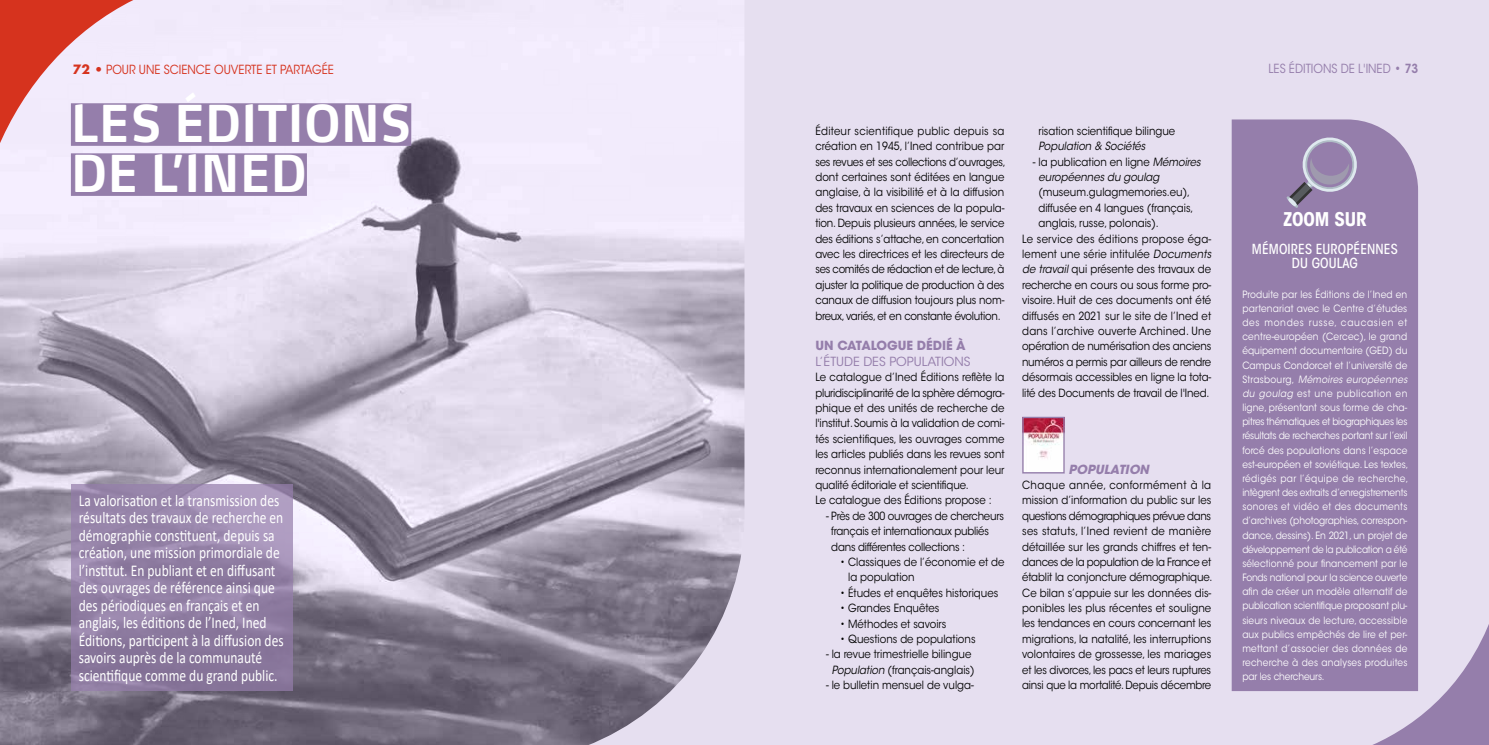
<style>
.page{position:relative;width:1489px;height:745px;background:#fff}
.page>*{position:absolute;margin:0;border:0;box-sizing:border-box;transform-origin:0 0}
.t1{font:700 50.25px/50px "Max OT";letter-spacing:.01em;color:#fff;scale:.87 1}
.t2{font:700 condensed 18.75px "ITC Avant Garde Std";letter-spacing:-.005em;color:#fff}
.t3{font:16.5px/17.5px "Calibri";color:#fff;scale:.82 1}
.t4{font:500 condensed 13.75px/13.8px "ITC Avant Garde Std";letter-spacing:.01em;color:#fff;text-align:center}
.t5{font:12.5px "ITC Avant Garde Std";color:#d6331e;scale:.9 1}
.t6{font:12.5px "ITC Avant Garde Std";color:#957eab;scale:.9 1}
.t7{font:12.5px "ITC Avant Garde Std";color:#957eab}
.t8{font:700 12.5px "ITC Avant Garde Std";color:#957eab}
.t9{font:italic 700 12.5px "ITC Avant Garde Std";color:#957eab}
.t10{font:11.25px/15.4px "ITC Avant Garde Std";color:#000;scale:.9 1}
.t11{font:11.25px/15.4px "ITC Avant Garde Std";letter-spacing:-.02em;color:#000;scale:.9 1}
.t12{font:italic 11.25px/15.4px "ITC Avant Garde Std";color:#000;scale:.9 1}
.t13{font:11.25px "ITC Avant Garde Std";letter-spacing:.02em;color:#000;scale:.9 1}
.t14{font:10px/14.1px "ITC Avant Garde Std";letter-spacing:.025em;color:#fff;text-align:justify;scale:.9 1}
.s1{font-family:"Futura Std";font-weight:700}
.s2{font-weight:600}
.s3{font-style:italic}
.s4{font-style:normal}
</style>
<div class="page">
<div style="left:0;top:0;width:1488px;height:744px;background:#e6dff0"></div>
<img style="left:0;top:0;width:744px;height:744px">
<div style="left:71px;top:103px;width:340px;height:43px;background:#957eab"></div>
<div style="left:71px;top:153px;width:236px;height:43px;background:#957eab"></div>
<svg style="left:71px;top:484px;width:221px;height:206px;background:#9381a6"></svg>
<svg style="left:0;top:0;width:245px;height:245px;fill:#f1eafb"></svg>
<img style="left:1024px;top:418px;width:38px;height:53px">
<div style="left:1022px;top:416px;width:42px;height:57px;border:1px solid #957eab"></div>
<div style="left:1231px;top:119px;width:186px;height:571px;background:#957eab"></div>
<svg style="left:1299px;top:563px;width:189px;height:181px"></svg>
<div style="left:1285px;top:135px;width:74px;height:74px;background:#957eab"></div>
<p class="t5" style="left:73px;top:62px;width:291px"><span class="s1">72 •</span> POUR UNE SCIENCE OUVERTE ET PARTAGÉE</p>
<p class="t6" style="left:1268px;top:61px;width:168px">LES ÉDITIONS DE L'INED <span class="s2">• 73</span></p>
<h1 class="t1" style="left:71px;top:98px;width:392px">LES ÉDITIONS<br>DE L’INED</h1>
<p class="t3" style="left:79px;top:490px;width:251px">La valorisation et la transmission des résultats des travaux de recherche en démographie constituent, depuis sa création, une mission primordiale de l’institut. En publiant et en diffusant des ouvrages de référence ainsi que des périodiques en français et en anglais, les éditions de l’Ined, Ined Éditions, participent à la diffusion des savoirs auprès de la communauté scientifique comme du grand public.</p>
<p class="t10" style="left:815px;top:123px;width:213px;text-align:justify">Éditeur scientifique public depuis sa création en 1945, l’Ined contribue par ses revues et ses collections d’ouvrages, dont certaines sont éditées en langue anglaise, à la visibilité et à la diffusion des travaux en sciences de la popula&shy;tion. Depuis plusieurs années, le service des éditions s’attache, en concertation avec les directrices et les directeurs de ses comités de rédaction et de lecture, à ajuster la politique de production à des canaux de diffusion toujours plus nom&shy;breux, variés, et en constante évolution.</p>
<p class="t8" style="left:815px;top:337px;width:152px">UN CATALOGUE DÉDIÉ À</p>
<p class="t7" style="left:815px;top:353px;width:157px">L’ÉTUDE DES POPULATIONS</p>
<p class="t10" style="left:815px;top:369px;width:212px">Le catalogue d’Ined Éditions reflète la pluridisciplinarité de la sphère démogra&shy;phique et des unités de recherche de l'institut. Soumis à la validation de comi&shy;tés scientifiques, les ouvrages comme les articles publiés dans les revues sont reconnus internationalement pour leur qualité éditoriale et scientifique.<br>Le catalogue des Éditions propose :</p>
<p class="t11" style="left:831px;top:507px;width:193px;text-indent:-5px">- Près de 300 ouvrages de chercheurs français et internationaux publiés dans différentes collections :</p>
<p class="t10" style="left:848px;top:554px;width:175px;text-indent:-8px">• Classiques de l’économie et de la population</p>
<p class="t10" style="left:840px;top:584px;width:177px">• Études et enquêtes historiques</p>
<p class="t10" style="left:840px;top:600px;width:112px">• Grandes Enquêtes</p>
<p class="t10" style="left:840px;top:615px;width:119px">• Méthodes et savoirs</p>
<p class="t10" style="left:840px;top:631px;width:152px">• Questions de populations</p>
<p class="t10" style="left:826px;top:646px;width:166px;text-align:center">- la revue trimestrielle bilingue<br><span class="s3">Population</span> (français-anglais)</p>
<p class="t10" style="left:826px;top:677px;width:166px">- le bulletin mensuel de vulga-</p>
<p class="t10" style="left:1038px;top:123px;width:153px">risation scientifique bilingue</p>
<p class="t12" style="left:1038px;top:139px;width:120px">Population &amp; Sociétés</p>
<p class="t12" style="left:1038px;top:154px;width:182px;text-indent:-6px"><span class="s4">- la publication en ligne</span> Mémoires européennes du goulag</p>
<p class="t10" style="left:1038px;top:185px;width:170px">(museum.gulagmemories.eu),</p>
<p class="t10" style="left:1038px;top:200px;width:173px">diffusée en 4 langues (français,</p>
<p class="t10" style="left:1038px;top:215px;width:135px">anglais, russe, polonais).</p>
<p class="t13" style="left:1022px;top:231px;width:211px">Le service des éditions propose éga-</p>
<p class="t10" style="left:1022px;top:246px;width:211px">lement une série intitulée <span class="s3">Documents</span></p>
<p class="t10" style="left:1022px;top:261px;width:211px"><span class="s3">de travail</span> qui présente des travaux de</p>
<p class="t10" style="left:1022px;top:277px;width:211px">recherche en cours ou sous forme pro-</p>
<p class="t10" style="left:1022px;top:292px;width:212px">visoire. Huit de ces documents ont été</p>
<p class="t10" style="left:1022px;top:308px;width:211px">diffusés en 2021 sur le site de l’Ined et</p>
<p class="t13" style="left:1022px;top:324px;width:211px">dans l’archive ouverte Archined. Une</p>
<p class="t10" style="left:1022px;top:338px;width:212px">opération de numérisation des anciens</p>
<p class="t11" style="left:1022px;top:354px;width:211px">numéros a permis par ailleurs de rendre</p>
<p class="t10" style="left:1022px;top:369px;width:211px">désormais accessibles en ligne la tota-</p>
<p class="t10" style="left:1022px;top:384px;width:210px">lité des Documents de travail de l'Ined.</p>
<p class="t9" style="left:1068px;top:460px;width:82px">POPULATION</p>
<p class="t10" style="left:1022px;top:477px;width:213px">Chaque année, conformément à la mission d’information du public sur les questions démographiques prévue dans ses statuts, l’Ined revient de manière détaillée sur les grands chiffres et ten&shy;dances de la population de la France et établit la conjoncture démographique.<br>Ce bilan s’appuie sur les données dis&shy;ponibles les plus récentes et souligne les tendances en cours concernant les migrations, la natalité, les interruptions volontaires de grossesse, les mariages et les divorces, les pacs et leurs ruptures ainsi que la mortalité. Depuis décembre</p>
<h2 class="t2" style="left:1282px;top:207px;width:85px">ZOOM SUR</h2>
<p class="t4" style="left:1251px;top:242px;width:147px">MÉMOIRES EUROPÉENNES<br>DU GOULAG</p>
<p class="t14" style="left:1242px;top:287px;width:186px">Produite par les Éditions de l’Ined en partenariat avec le Centre d’études des mondes russe, caucasien et centre-européen (Cercec), le grand équipement documentaire (GED) du Campus Condorcet et l’université de Strasbourg, <span class="s3">Mémoires européennes du goulag</span> est une publication en ligne, présentant sous forme de cha&shy;pitres thématiques et biographiques les résultats de recherches portant sur l’exil forcé des populations dans l’espace est-européen et soviétique. Les textes, rédigés par l’équipe de recherche, intègrent des extraits d’enregistrements sonores et vidéo et des documents d’archives (photographies, correspon&shy;dance, dessins). En 2021, un projet de développement de la publication a été sélectionné pour financement par le Fonds national pour la science ouverte afin de créer un modèle alternatif de publication scientifique proposant plu&shy;sieurs niveaux de lecture, accessible aux publics empêchés de lire et per&shy;mettant d’associer des données de recherche à des analyses produites par les chercheurs.</p>
</div>
